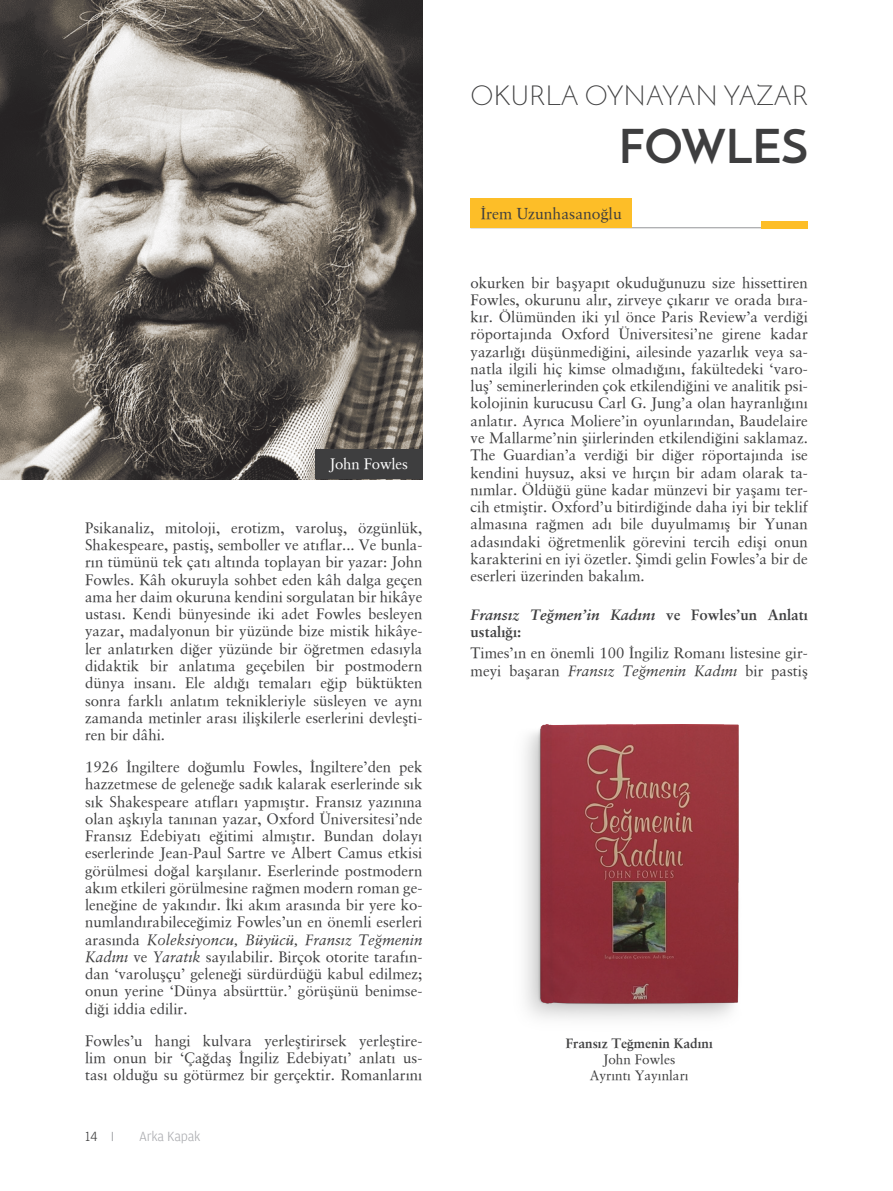
<style>
.page{position:relative;width:893px;height:1191px;background:#fff}
.page>*{position:absolute;margin:0;border:0;box-sizing:border-box;transform-origin:0 0}
.BAŞLIK{font:700 46.5px "Josefin Sans";color:#3e3e3f}
.BAŞLIK-2{font:300 27.75px "Josefin Sans";color:#3e3e3f}
.Kutu-Yazar_Adı{font:15.75px "Sabon";color:#3e3e3f}
.METİN{font:15px/17.2px "Sabon";color:#3e3e3f;text-align:justify}
.METİN-2{font:700 15px/17.2px "Sabon";color:#3e3e3f}
.fotoğraftaki_kişi{font:15px "Sabon";letter-spacing:-.01em;color:#fff}
.t1{font:300 14.1px "Toprak";letter-spacing:-.015em;color:#a8a9ad}
.t2{font:300 14.1px "Toprak";color:#3e3e3f}
.TEK_KİTAP{font:13.5px/16.2px "Sabon";color:#3e3e3f;text-align:center}
.s1{font-style:italic}
.s2{font-weight:700}
</style>
<div class="page">
<hr style="left:470px;top:227px;width:338px;height:1px;background:#939598">
<div style="left:470px;top:198px;width:162px;height:30px;background:#fdbe28"></div>
<div style="left:761px;top:221px;width:47px;height:7px;background:#fdbe28"></div>
<img style="left:525px;top:724px;width:214px;height:295px">
<img style="left:0;top:0;width:422px;height:479px">
<div style="left:315px;top:449px;width:107px;height:30px;background:#3e3e3f"></div>
<p class="fotoğraftaki_kişi" style="left:329px;top:455px;width:80px">John Fowles</p>
<p class="METİN" style="left:85px;top:519px;width:339px">Psikanaliz, mitoloji, erotizm, varoluş, özgünlük, Shakespeare, pastiş, semboller ve atıflar... Ve bunla&shy;rın tümünü tek çatı altında toplayan bir yazar: John Fowles. Kâh okuruyla sohbet eden kâh dalga geçen ama her daim okuruna kendini sorgulatan bir hikâye ustası. Kendi bünyesinde iki adet Fowles besleyen yazar, madalyonun bir yüzünde bize mistik hikâye&shy;ler anlatırken diğer yüzünde bir öğretmen edasıyla didaktik bir anlatıma geçebilen bir postmodern dünya insanı. Ele aldığı temaları eğip büktükten sonra farklı anlatım teknikleriyle süsleyen ve aynı zamanda metinler arası ilişkilerle eserlerini devleşti&shy;ren bir dâhi.</p>
<p class="METİN" style="left:85px;top:758px;width:339px">1926 İngiltere doğumlu Fowles, İngiltere’den pek hazzetmese de geleneğe sadık kalarak eserlerinde sık sık Shakespeare atıfları yapmıştır. Fransız yazınına olan aşkıyla tanınan yazar, Oxford Üniversitesi’nde Fransız Edebiyatı eğitimi almıştır. Bundan dolayı eserlerinde Jean-Paul Sartre ve Albert Camus etkisi görülmesi doğal karşılanır. Eserlerinde postmodern akım etkileri görülmesine rağmen modern roman ge&shy;leneğine de yakındır. İki akım arasında bir yere ko&shy;numlandırabileceğimiz Fowles’un en önemli eserleri arasında <span class="s1">Koleksiyoncu, Büyücü, Fransız Teğmenin Kadını</span> ve <span class="s1">Yaratık</span> sayılabilir. Birçok otorite tarafın&shy;dan ‘varoluşçu’ geleneği sürdürdüğü kabul edilmez; onun yerine ‘Dünya absürttür.’ görüşünü benimse&shy;diği iddia edilir.</p>
<p class="METİN" style="left:85px;top:1032px;width:339px">Fowles’u hangi kulvara yerleştirirsek yerleştire&shy;lim onun bir ‘Çağdaş İngiliz Edebiyatı’ anlatı us&shy;tası olduğu su götürmez bir gerçektir. Romanlarını</p>
<p class="t2" style="left:85px;top:1128px;width:14px">14</p>
<p class="t1" style="left:139px;top:1128px;width:63px">Arka Kapak</p>
<p class="BAŞLIK-2" style="left:470px;top:79px;width:339px">OKURLA OYNAYAN YAZAR</p>
<p class="BAŞLIK" style="left:619px;top:117px;width:191px">FOWLES</p>
<p class="Kutu-Yazar_Adı" style="left:481px;top:204px;width:142px">İrem Uzunhasanoğlu</p>
<p class="METİN" style="left:470px;top:274px;width:339px">okurken bir başyapıt okuduğunuzu size hissettiren Fowles, okurunu alır, zirveye çıkarır ve orada bıra&shy;kır. Ölümünden iki yıl önce Paris Review’a verdiği röportajında Oxford Üniversitesi’ne girene kadar yazarlığı düşünmediğini, ailesinde yazarlık veya sa&shy;natla ilgili hiç kimse olmadığını, fakültedeki ‘varo&shy;luş’ seminerlerinden çok etkilendiğini ve analitik psi&shy;kolojinin kurucusu Carl G. Jung’a olan hayranlığını anlatır. Ayrıca Moliere’in oyunlarından, Baudelaire ve Mallarme’nin şiirlerinden etkilendiğini saklamaz.<br>The Guardian’a verdiği bir diğer röportajında ise kendini huysuz, aksi ve hırçın bir adam olarak ta&shy;nımlar. Öldüğü güne kadar münzevi bir yaşamı ter&shy;cih etmiştir. Oxford’u bitirdiğinde daha iyi bir teklif almasına rağmen adı bile duyulmamış bir Yunan adasındaki öğretmenlik görevini tercih edişi onun karakterini en iyi özetler. Şimdi gelin Fowles’a bir de eserleri üzerinden bakalım.</p>
<p class="METİN-2" style="left:470px;top:605px;width:339px"><span class="s1">Fransız Teğmen’in Kadını</span> ve Fowles’un Anlatı ustalığı:</p>
<p class="METİN" style="left:470px;top:644px;width:339px">Times’ın en önemli 100 İngiliz Romanı listesine gir&shy;meyi başaran <span class="s1">Fransız Teğmenin Kadını</span> bir pastiş</p>
<p class="TEK_KİTAP" style="left:566px;top:1035px;width:149px"><span class="s2">Fransız Teğmenin Kadını<br></span>John Fowles<br>Ayrıntı Yayınları</p>
</div>
